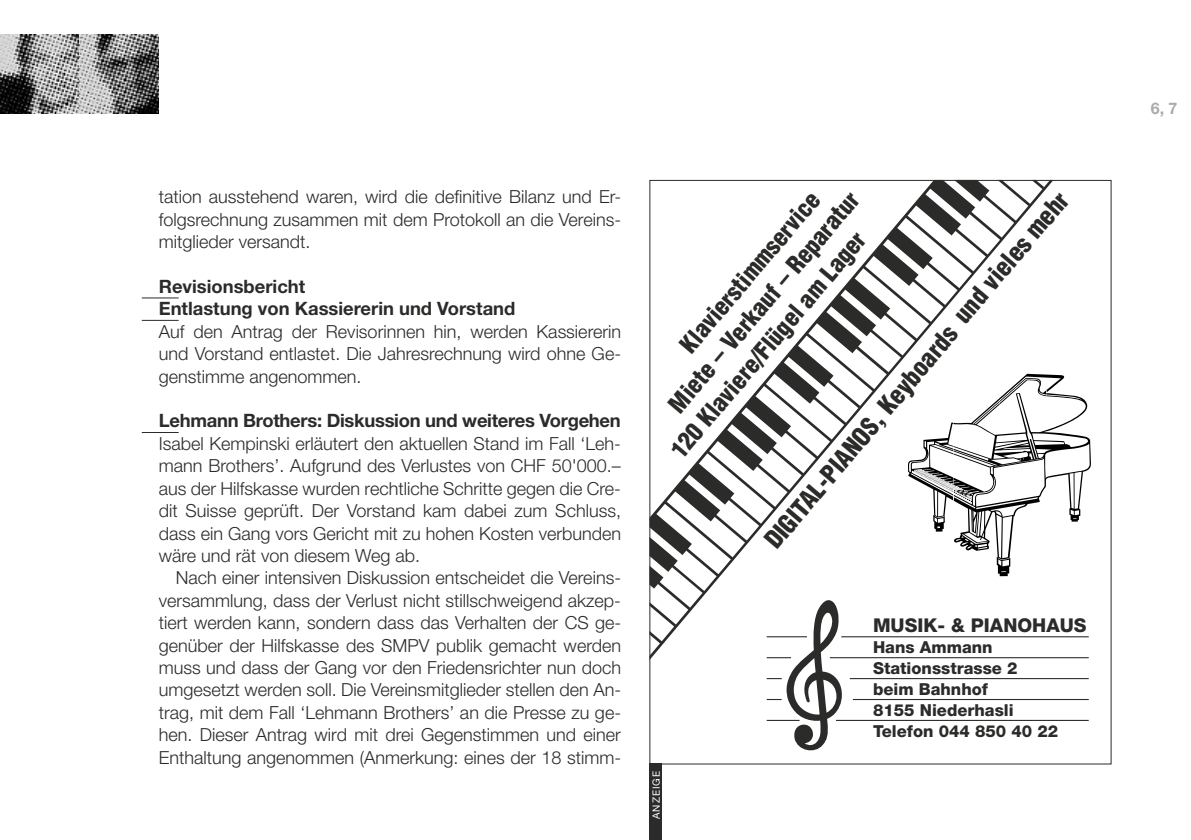
<style>
.page{position:relative;width:1191px;height:840px;background:#fff}
.page>*{position:absolute;margin:0;border:0;box-sizing:border-box;transform-origin:0 0}
.t1{font:25px "Helvetica Condensed Black OV CWUULA";color:#2b2b2a}
.t2{font:24px "Helvetica Condensed Black OV CWUULA";color:#2b2b2a}
.t3{font:19px "Helvetica Neue Heavy OV DWUULA";color:#2b2b2a}
.t4{font:18.4px/22.4px "Helvetica Neue Bold OV UVUULA";letter-spacing:-.015em;color:#2b2b2a}
.t5{font:18px/22.4px "Helvetica Neue Light OV VVUULA";color:#2b2b2a;text-align:justify}
.t6{font:16.6px/20.8px "Helvetica Neue Heavy OV DWUULA";color:#2b2b2a}
.t7{font:16px "Helvetica Neue Bold OV UVUULA";color:#ababab}
.t8{font:10px "Helvetica Neue Roman OV AWUULA";letter-spacing:.1em;color:#fff}
</style>
<div class="page">
<hr style="left:142px;top:297px;width:37px;height:1px;background:#2b2b2a">
<hr style="left:142px;top:320px;width:37px;height:1px;background:#2b2b2a">
<hr style="left:142px;top:432px;width:37px;height:1px;background:#2b2b2a">
<img style="left:1px;top:34px;width:78px;height:79px">
<hr style="left:0;top:34px;width:1px;height:79px;background:#d7d7d7">
<svg style="left:79px;top:34px;width:80px;height:79px;background:#7f7f7f"></svg>
<div style="left:649px;top:763px;width:13px;height:76px;background:#2b2b2a"></div>
<svg style="left:1053px;top:374px;width:38px;height:148px"></svg>
<svg style="left:651px;top:182px;width:402px;height:477px"></svg>
<svg style="left:1031px;top:182px;width:13px;height:7px"></svg>
<hr style="left:841px;top:636px;width:247px;height:1px;background:#2b2b2a">
<hr style="left:849px;top:677px;width:239px;height:1px;background:#2b2b2a">
<hr style="left:853px;top:698px;width:235px;height:1px;background:#2b2b2a">
<hr style="left:836px;top:719px;width:252px;height:1px;background:#2b2b2a">
<hr style="left:830px;top:656px;width:258px;height:2px;background:#2b2b2a">
<svg style="left:766px;top:598px;width:76px;height:153px"></svg>
<p class="t5" style="left:159px;top:187px;width:464px">tation ausstehend waren, wird die definitive Bilanz und Er&shy;folgsrechnung zusammen mit dem Protokoll an die Vereins&shy;mitglieder versandt.</p>
<p class="t4" style="left:159px;top:277px;width:358px">Revisionsbericht<br>Entlastung von Kassiererin und Vorstand</p>
<p class="t5" style="left:159px;top:321px;width:464px">Auf den Antrag der Revisorinnen hin, werden Kassiererin und Vorstand entlastet. Die Jahresrechnung wird ohne Ge&shy;genstimme angenommen.</p>
<p class="t4" style="left:159px;top:411px;width:463px">lehmann Brothers: diskussion und weiteres Vorgehen</p>
<p class="t5" style="left:159px;top:433px;width:464px">Isabel Kempinski erläutert den aktuellen Stand im Fall ‘Leh&shy;mann Brothers’. Aufgrund des Verlustes von CHF 50'000.– aus der Hilfskasse wurden rechtliche Schritte gegen die Cre&shy;dit Suisse geprüft. Der Vorstand kam dabei zum Schluss, dass ein Gang vors Gericht mit zu hohen Kosten verbunden wäre und rät von diesem Weg ab.</p>
<p class="t5" style="left:159px;top:568px;width:464px;text-indent:17px">Nach einer intensiven Diskussion entscheidet die Vereins&shy;versammlung, dass der Verlust nicht stillschweigend akzep&shy;tiert werden kann, sondern dass das Verhalten der CS ge&shy;genüber der Hilfskasse des SMPV publik gemacht werden muss und dass der Gang vor den Friedensrichter nun doch umgesetzt werden soll. Die Vereinsmitglieder stellen den An&shy;trag, mit dem Fall ‘Lehmann Brothers’ an die Presse zu ge&shy;hen. Dieser Antrag wird mit drei Gegenstimmen und einer Enthaltung angenommen (Anmerkung: eines der 18 stimm-</p>
<h2 class="t2" style="left:673px;top:339px;width:203px;rotate:-50deg">Klavierstimmservice</h2>
<h1 class="t1" style="left:758px;top:534px;width:457px;rotate:-50deg">DIGITAL-PIANOS, Keyboards und vieles mehr</h1>
<h2 class="t2" style="left:662px;top:399px;width:281px;rotate:-50deg">Miete – Verkauf – Reparatur</h2>
<h2 class="t2" style="left:665px;top:444px;width:288px;rotate:-50deg">120 Klaviere/Flügel am Lager</h2>
<p class="t8" style="left:650px;top:818px;width:50px;rotate:-90deg">ANZEIGE</p>
<p class="t3" style="left:873px;top:613px;width:215px">MUSIK- &amp; PIANOHAUS</p>
<p class="t6" style="left:873px;top:636px;width:187px">Hans Ammann<br>Stationsstrasse 2 beim Bahnhof<br>8155 Niederhasli<br>Telefon 044 850 40 22</p>
<p class="t7" style="left:1150px;top:102px;width:28px">6, 7</p>
</div>
